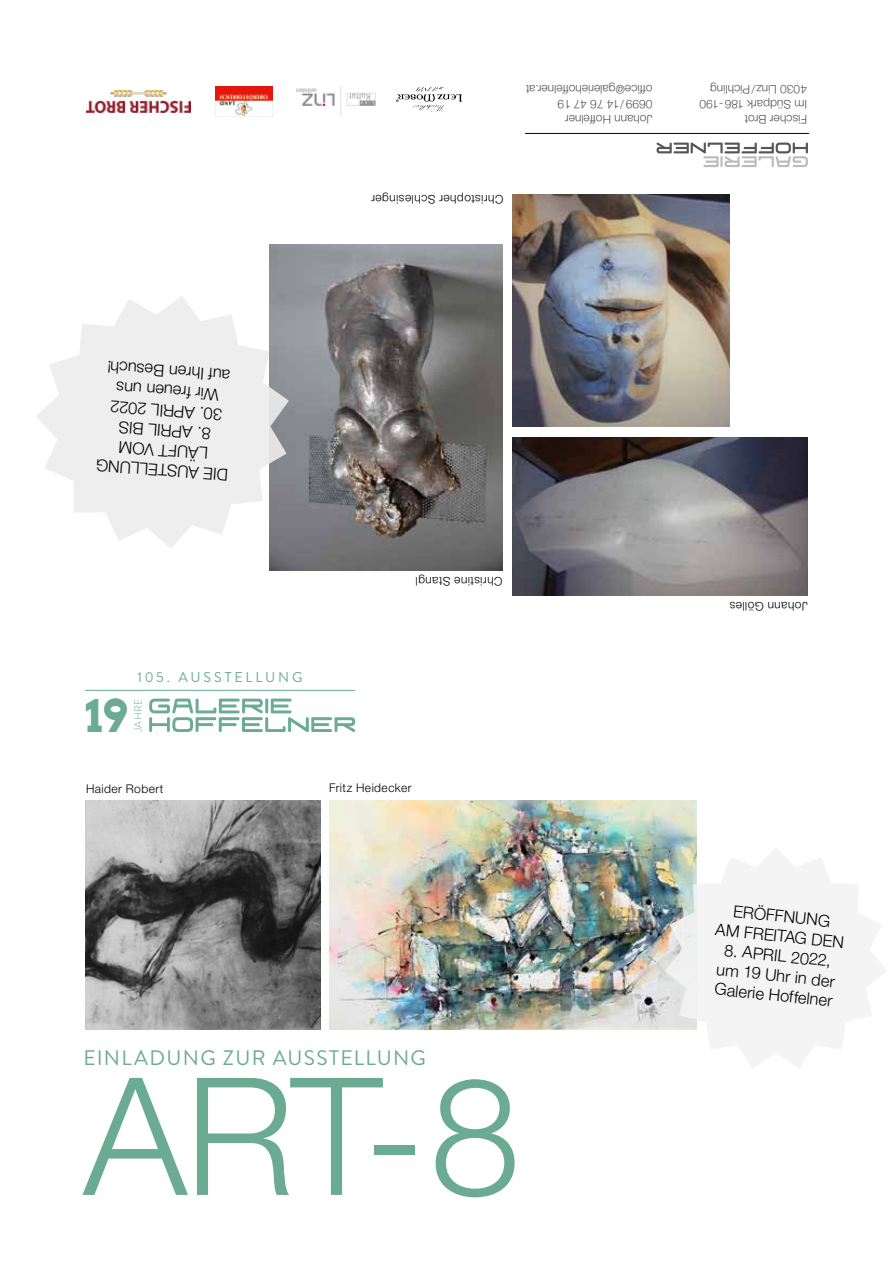
<style>
.page{position:relative;width:893px;height:1263px;background:#fff}
.page>*{position:absolute;margin:0;border:0;box-sizing:border-box;transform-origin:0 0}
.t1{font:300 163.8px "Helvetica Neue";color:#6bab93}
.t2{font:700 45px "Arvo";color:#6bab93}
.t3{font:21px "Brandon Grotesque";letter-spacing:.06em;color:#6bab93}
.t4{font:300 16.5px/19.8px "Helvetica Neue";color:#000;text-align:center}
.t5{font:14.25px "Brandon Grotesque";letter-spacing:.205em;color:#6bab93}
.t6{font:300 12px/15px "Helvetica Neue";color:#565656}
.t7{font:300 12px "Helvetica Neue";letter-spacing:.035em;color:#000}
.t8{font:300 10.5px "Brandon Grotesque";color:#6bab93}
</style>
<div class="page">
<img style="left:296px;top:86px;width:80px;height:30px">
<img style="left:396px;top:87px;width:66px;height:25px">
<img style="left:215px;top:86px;width:58px;height:31px">
<img style="left:86px;top:91px;width:105px;height:22px">
<hr style="left:525px;top:133px;width:284px;height:1px;background:#000">
<img style="left:86px;top:800px;width:235px;height:229px">
<img style="left:329px;top:800px;width:368px;height:229px">
<svg style="left:665px;top:847px;width:221px;height:221px;fill:#f4f4f4"></svg>
<svg style="left:149px;top:699px;width:206px;height:33px"></svg>
<img style="left:512px;top:437px;width:296px;height:158px">
<img style="left:513px;top:194px;width:216px;height:232px">
<img style="left:270px;top:244px;width:233px;height:326px">
<svg style="left:36px;top:296px;width:253px;height:253px;fill:#eeeeef"></svg>
<svg style="left:656px;top:142px;width:152px;height:25px"></svg>
<hr style="left:85px;top:690px;width:270px;height:1px;background:#6bab93">
<p class="t6" style="left:653px;top:127px;width:128px;rotate:-180deg">Johann Hoffelner<br>0699 / 14 76 47 19 office@galeriehoffelner.at</p>
<p class="t7" style="left:503px;top:207px;width:134px;rotate:-180deg">Christopher Schlesinger</p>
<p class="t6" style="left:807px;top:127px;width:109px;rotate:-180deg">Fischer Brot<br>Im Südpark 186-190<br>4030 Linz/Pichling</p>
<p class="t4" style="left:227px;top:425px;width:124px;rotate:-176deg">30. APRIL 2022<br>Wir freuen uns auf Ihren Besuch!</p>
<p class="t4" style="left:210px;top:444px;width:93px;rotate:-176deg">8. APRIL BIS</p>
<p class="t4" style="left:227px;top:485px;width:134px;rotate:-176deg">DIE AUSTELLUNG<br>LÄUFT VOM</p>
<p class="t5" style="left:137px;top:668px;width:167px">105. AUSSTELLUNG</p>
<h2 class="t2" style="left:85px;top:688px;width:44px">19</h2>
<p class="t8" style="left:131px;top:732px;width:35px;rotate:-90deg">JAHRE</p>
<p class="t7" style="left:503px;top:588px;width:88px;rotate:-180deg">Christine Stangl</p>
<p class="t7" style="left:86px;top:781px;width:79px">Haider Robert</p>
<p class="t7" style="left:329px;top:781px;width:84px">Fritz Heidecker</p>
<p class="t3" style="left:83px;top:1043px;width:344px">EINLADUNG ZUR AUSSTELLUNG</p>
<h1 class="t1" style="left:84px;top:1036px;width:439px">ART-8</h1>
<p class="t7" style="left:808px;top:614px;width:80px;rotate:-180deg">Johann Gölles</p>
<p class="t4" style="left:719px;top:899px;width:131px;rotate:6deg">ERÖFFNUNG<br>AM FREITAG DEN</p>
<p class="t4" style="left:720px;top:939px;width:121px;rotate:6deg">8. APRIL 2022, um 19 Uhr in der<br>Galerie Hoffelner</p>
</div>
